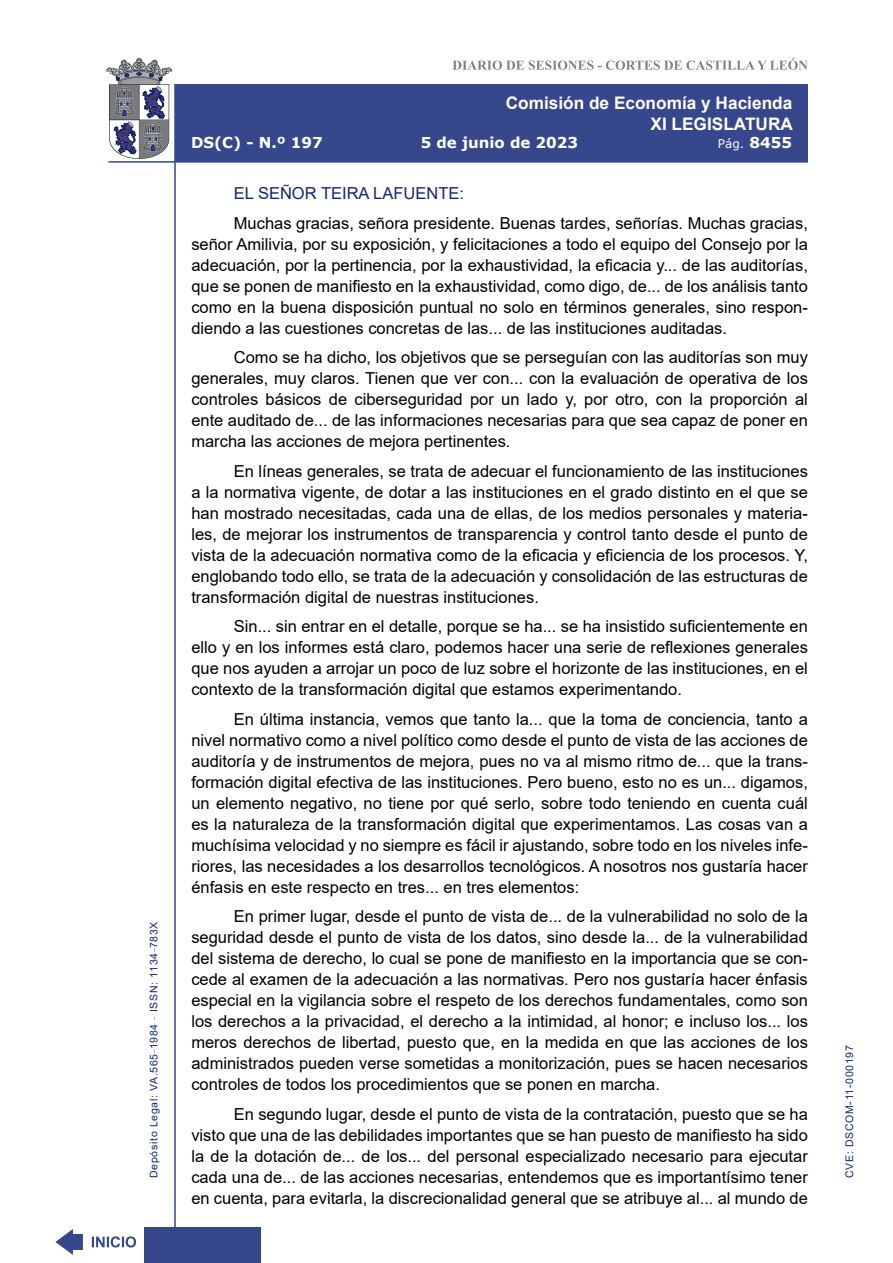
<style>
.page{position:relative;width:893px;height:1263px;background:#fff}
.page>*{position:absolute;margin:0;border:0;box-sizing:border-box;transform-origin:0 0}
.t1{font:700 17.25px/20.7px "Arial";color:#fff;text-align:right}
.t2{font:16.5px/21px "Arial";color:#000;text-align:justify}
.Orador{font:16.5px "Arial";color:#122678}
.t3{font:700 15px "Verdana";color:#fff}
.t4{font:12px "Verdana";color:#fff}
.t5{font:10.5px "Arial";letter-spacing:.065em;color:#122678}
.s1{font-weight:700;font-size:15px}
</style>
<div class="page">
<svg style="left:452px;top:58px;width:356px;height:12px"></svg>
<hr style="left:174px;top:84px;width:2px;height:1179px;background:#36478c">
<div style="left:144px;top:1227px;width:117px;height:36px;background:#36478c"></div>
<div style="left:175px;top:84px;width:633px;height:78px;background:#36478c"></div>
<hr style="left:108px;top:161px;width:700px;height:2px;background:#36478c">
<svg style="left:92px;top:1236px;width:44px;height:11px"></svg>
<svg style="left:55px;top:1229px;width:28px;height:26px"></svg>
<svg style="left:106px;top:58px;width:66px;height:101px"></svg>
<p class="t5" style="left:146px;top:1178px;width:258px;rotate:-90deg">Depósito Legal: VA.565<sup>_</sup>1984 <sup>_</sup> ISSN: 1134<sup>_</sup>783X</p>
<p class="t1" style="left:506px;top:93px;width:289px">Comisión de Economía y Hacienda<br>XI LEGISLATURA</p>
<p class="t3" style="left:191px;top:132px;width:133px">DS(C) - N.º 197</p>
<p class="t3" style="left:421px;top:132px;width:159px">5 de junio de 2023</p>
<p class="t4" style="left:718px;top:135px;width:76px">Pág. <span class="s1">8455</span></p>
<p class="Orador" style="left:234px;top:182px;width:232px">EL SEÑOR TEIRA LAFUENTE:</p>
<p class="t2" style="left:191px;top:212px;width:618px;text-indent:43px">Muchas gracias, señora presidente. Buenas tardes, señorías. Muchas gracias, señor Amilivia, por su exposición, y felicitaciones a todo el equipo del Consejo por la adecuación, por la pertinencia, por la exhaustividad, la eficacia y... de las auditorías, que se ponen de manifiesto en la exhaustividad, como digo, de... de los análisis tanto como en la buena disposición puntual no solo en términos generales, sino respon&shy;diendo a las cuestiones concretas de las... de las instituciones auditadas.</p>
<p class="t2" style="left:191px;top:347px;width:618px;text-indent:43px">Como se ha dicho, los objetivos que se perseguían con las auditorías son muy generales, muy claros. Tienen que ver con... con la evaluación de operativa de los controles básicos de ciberseguridad por un lado y, por otro, con la proporción al ente auditado de... de las informaciones necesarias para que sea capaz de poner en marcha las acciones de mejora pertinentes.</p>
<p class="t2" style="left:191px;top:460px;width:618px;text-indent:43px">En líneas generales, se trata de adecuar el funcionamiento de las instituciones a la normativa vigente, de dotar a las instituciones en el grado distinto en el que se han mostrado necesitadas, cada una de ellas, de los medios personales y materia&shy;les, de mejorar los instrumentos de transparencia y control tanto desde el punto de vista de la adecuación normativa como de la eficacia y eficiencia de los procesos. Y, englobando todo ello, se trata de la adecuación y consolidación de las estructuras de transformación digital de nuestras instituciones.</p>
<p class="t2" style="left:191px;top:616px;width:618px;text-indent:43px">Sin... sin entrar en el detalle, porque se ha... se ha insistido suficientemente en ello y en los informes está claro, podemos hacer una serie de reflexiones generales que nos ayuden a arrojar un poco de luz sobre el horizonte de las instituciones, en el contexto de la transformación digital que estamos experimentando.</p>
<p class="t2" style="left:191px;top:708px;width:618px;text-indent:43px">En última instancia, vemos que tanto la... que la toma de conciencia, tanto a nivel normativo como a nivel político como desde el punto de vista de las acciones de auditoría y de instrumentos de mejora, pues no va al mismo ritmo de... que la trans&shy;formación digital efectiva de las instituciones. Pero bueno, esto no es un... digamos, un elemento negativo, no tiene por qué serlo, sobre todo teniendo en cuenta cuál es la naturaleza de la transformación digital que experimentamos. Las cosas van a muchísima velocidad y no siempre es fácil ir ajustando, sobre todo en los niveles infe&shy;riores, las necesidades a los desarrollos tecnológicos. A nosotros nos gustaría hacer énfasis en este respecto en tres... en tres elementos:</p>
<p class="t2" style="left:191px;top:906px;width:618px;text-indent:43px">En primer lugar, desde el punto de vista de... de la vulnerabilidad no solo de la seguridad desde el punto de vista de los datos, sino desde la... de la vulnerabilidad del sistema de derecho, lo cual se pone de manifiesto en la importancia que se con&shy;cede al examen de la adecuación a las normativas. Pero nos gustaría hacer énfasis especial en la vigilancia sobre el respeto de los derechos fundamentales, como son los derechos a la privacidad, el derecho a la intimidad, al honor; e incluso los... los meros derechos de libertad, puesto que, en la medida en que las acciones de los administrados pueden verse sometidas a monitorización, pues se hacen necesarios controles de todos los procedimientos que se ponen en marcha.</p>
<p class="t2" style="left:191px;top:1103px;width:618px;text-indent:43px">En segundo lugar, desde el punto de vista de la contratación, puesto que se ha visto que una de las debilidades importantes que se han puesto de manifiesto ha sido la de la dotación de... de los... del personal especializado necesario para ejecutar cada una de... de las acciones necesarias, entendemos que es importantísimo tener en cuenta, para evitarla, la discrecionalidad general que se atribuye al... al mundo de</p>
<p class="t5" style="left:842px;top:1178px;width:134px;rotate:-90deg">CVE: DSCOM-11-000197</p>
</div>
